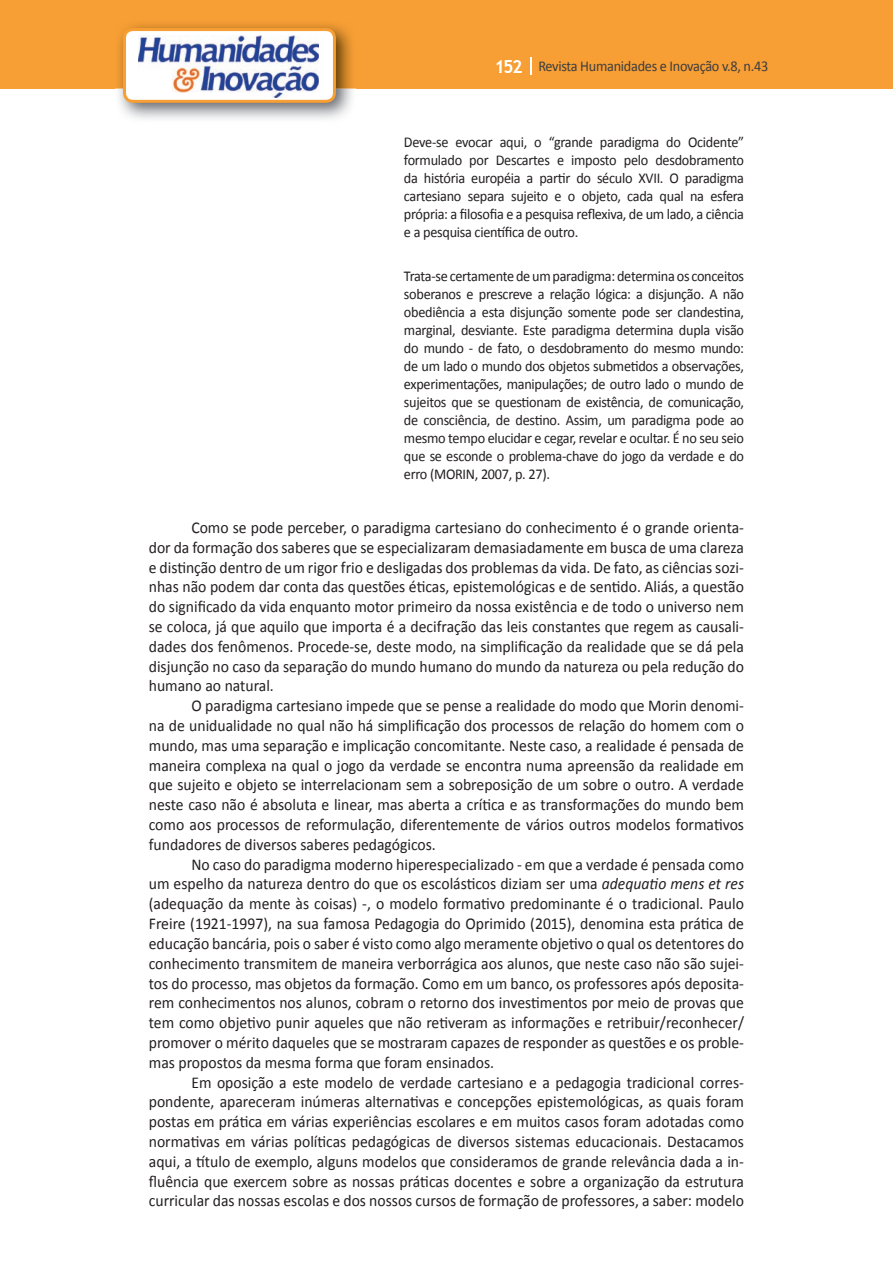
<style>
.page{position:relative;width:893px;height:1263px;background:#fff}
.page>*{position:absolute;margin:0;border:0;box-sizing:border-box;transform-origin:0 0}
.t1{font:16.5px/19.8px "Calibri";color:#231f20;text-align:justify;scale:.95 1}
.t2{font:15px/18px "Calibri";letter-spacing:-.02em;color:#231f20;text-align:justify;scale:.95 1}
.t3{font:15px "Calibri";letter-spacing:-.02em;color:#3e3e3f;scale:.95 1}
.s1{font-family:"Trebuchet MS";font-weight:700;font-size:18px;color:#fff}
.s2{font-style:italic}
</style>
<div class="page">
<div style="left:0;top:0;width:893px;height:88px;background:#f79e34"></div>
<svg style="left:530px;top:57px;width:2px;height:18px"></svg>
<img style="left:115px;top:24px;width:241px;height:95px">
<svg style="left:123px;top:28px;width:213px;height:75px"></svg>
<p class="t3" style="left:495px;top:57px;width:290px"><span class="s1">152</span> Revista Humanidades e Inovação v.8, n.43</p>
<p class="t2" style="left:404px;top:133px;width:360px">Deve-se evocar aqui, o “grande paradigma do Ocidente” formulado por Descartes e imposto pelo desdobramento da história européia a partir do século XVII. O paradigma cartesiano separa sujeito e o objeto, cada qual na esfera própria: a filosofia e a pesquisa reflexiva, de um lado, a ciência e a pesquisa científica de outro.</p>
<p class="t2" style="left:404px;top:267px;width:360px">Trata-se certamente de um paradigma: determina os conceitos soberanos e prescreve a relação lógica: a disjunção. A não obediência a esta disjunção somente pode ser clandestina, marginal, desviante. Este paradigma determina dupla visão do mundo - de fato, o desdobramento do mesmo mundo: de um lado o mundo dos objetos submetidos a observações, experimentações, manipulações; de outro lado o mundo de sujeitos que se questionam de existência, de comunicação, de consciência, de destino. Assim, um paradigma pode ao mesmo tempo elucidar e cegar, revelar e ocultar. É no seu seio que se esconde o problema-chave do jogo da verdade e do erro (MORIN, 2007, p. 27).</p>
<p class="t1" style="left:149px;top:518px;width:628px;text-indent:43px">Como se pode perceber, o paradigma cartesiano do conhecimento é o grande orienta&shy;dor da formação dos saberes que se especializaram demasiadamente em busca de uma clareza e distinção dentro de um rigor frio e desligadas dos problemas da vida. De fato, as ciências sozi&shy;nhas não podem dar conta das questões éticas, epistemológicas e de sentido. Aliás, a questão do significado da vida enquanto motor primeiro da nossa existência e de todo o universo nem se coloca, já que aquilo que importa é a decifração das leis constantes que regem as causali&shy;dades dos fenômenos. Procede-se, deste modo, na simplificação da realidade que se dá pela disjunção no caso da separação do mundo humano do mundo da natureza ou pela redução do humano ao natural.</p>
<p class="t1" style="left:149px;top:696px;width:628px;text-indent:43px">O paradigma cartesiano impede que se pense a realidade do modo que Morin denomi&shy;na de unidualidade no qual não há simplificação dos processos de relação do homem com o mundo, mas uma separação e implicação concomitante. Neste caso, a realidade é pensada de maneira complexa na qual o jogo da verdade se encontra numa apreensão da realidade em que sujeito e objeto se interrelacionam sem a sobreposição de um sobre o outro. A verdade neste caso não é absoluta e linear, mas aberta a crítica e as transformações do mundo bem como aos processos de reformulação, diferentemente de vários outros modelos formativos fundadores de diversos saberes pedagógicos.</p>
<p class="t1" style="left:149px;top:854px;width:628px;text-indent:43px">No caso do paradigma moderno hiperespecializado - em que a verdade é pensada como um espelho da natureza dentro do que os escolásticos diziam ser uma <span class="s2">adequatio mens et res </span>(adequação da mente às coisas) -, o modelo formativo predominante é o tradicional. Paulo Freire (1921-1997), na sua famosa Pedagogia do Oprimido (2015), denomina esta prática de educação bancária, pois o saber é visto como algo meramente objetivo o qual os detentores do conhecimento transmitem de maneira verborrágica aos alunos, que neste caso não são sujei&shy;tos do processo, mas objetos da formação. Como em um banco, os professores após deposita&shy;rem conhecimentos nos alunos, cobram o retorno dos investimentos por meio de provas que tem como objetivo punir aqueles que não retiveram as informações e retribuir/reconhecer/ promover o mérito daqueles que se mostraram capazes de responder as questões e os proble&shy;mas propostos da mesma forma que foram ensinados.</p>
<p class="t1" style="left:149px;top:1072px;width:628px;text-indent:43px">Em oposição a este modelo de verdade cartesiano e a pedagogia tradicional corres&shy;pondente, apareceram inúmeras alternativas e concepções epistemológicas, as quais foram postas em prática em várias experiências escolares e em muitos casos foram adotadas como normativas em várias políticas pedagógicas de diversos sistemas educacionais. Destacamos aqui, a título de exemplo, alguns modelos que consideramos de grande relevância dada a in&shy;fluência que exercem sobre as nossas práticas docentes e sobre a organização da estrutura curricular das nossas escolas e dos nossos cursos de formação de professores, a saber: modelo</p>
</div>
